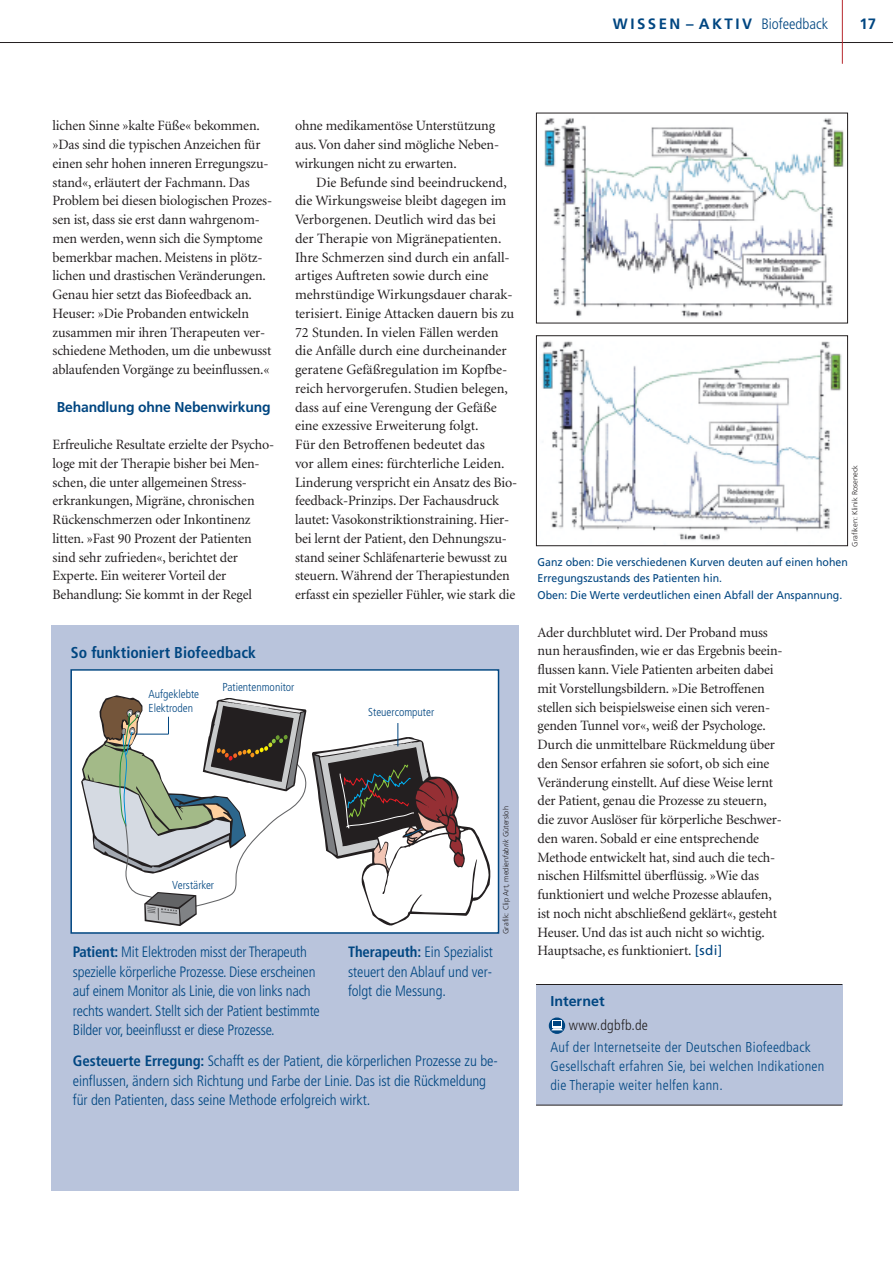
<style>
.page{position:relative;width:893px;height:1263px;background:#fff}
.page>*{position:absolute;margin:0;border:0;box-sizing:border-box;transform-origin:0 0}
.t1{font:700 condensed 15.75px "Frutiger LT";color:#004681}
.t2{font:300 condensed 15px/19.5px "Frutiger LT";letter-spacing:-.005em;color:#004681}
.t3{font:700 15px "Frutiger LT";letter-spacing:.165em;color:#004681}
.t4{font:14.25px/18.8px "Minion LT";letter-spacing:-.01em;color:#231f20}
.t5{font:300 condensed 14.25px/18.8px "Frutiger LT";letter-spacing:.02em;color:#004681}
.t6{font:700 14.25px "Frutiger LT";letter-spacing:-.01em;color:#004681}
.t7{font:300 condensed 14.25px "Frutiger LT";letter-spacing:.02em;color:#231f20}
.t8{font:300 condensed 11.55px/13.8px "Frutiger LT";color:#004681}
.t9{font:11.25px/16.5px "Frutiger LT";color:#004681;scale:.94 1}
.t10{font:300 7.5px "Frutiger LT";color:#231f20}
.s1{font-weight:300;font-stretch:condensed}
.s2{font-style:italic}
.s3{font-weight:700}
.s4{font-family:"Frutiger LT";font-size:13.5px;color:#004681}
</style>
<div class="page">
<div style="left:51px;top:625px;width:468px;height:566px;background:#b9c4dc"></div>
<hr style="left:0;top:42px;width:892px;height:1px;background:#231f20">
<hr style="left:842px;top:0;width:1px;height:64px;background:#b8292f">
<div style="left:71px;top:670px;width:427px;height:263px;background:#fff"></div>
<div style="left:70px;top:669px;width:429px;height:265px;border:2px solid #004681"></div>
<svg style="left:81px;top:695px;width:410px;height:231px"></svg>
<img style="left:544px;top:118px;width:300px;height:200px">
<img style="left:542px;top:341px;width:300px;height:200px">
<div style="left:536px;top:335px;width:311px;height:211px;border:1px solid #231f20"></div>
<div style="left:536px;top:984px;width:306px;height:121px;background:#b9c4dc"></div>
<hr style="left:536px;top:1105px;width:306px;height:1px;background:#231f20">
<hr style="left:536px;top:984px;width:306px;height:1px;background:#231f20">
<svg style="left:549px;top:1018px;width:15px;height:15px"></svg>
<div style="left:548px;top:1018px;width:17px;height:16px;border:1px solid #004681;border-radius:50%"></div>
<div style="left:552px;top:1020px;width:10px;height:8px;background:#fff"></div>
<div style="left:553px;top:1021px;width:8px;height:5px;background:#004681"></div>
<svg style="left:551px;top:1028px;width:12px;height:2px"></svg>
<p class="t3" style="left:613px;top:18px;width:217px">WISSEN – AKTIV <span class="s1">Biofeedback</span></p>
<p class="t3" style="left:859px;top:18px;width:18px">17</p>
<p class="t4" style="left:53px;top:118px;width:221px">lichen Sinne »kalte Füße« bekommen. »Das sind die typischen Anzeichen für einen sehr hohen inneren Erregungszu&shy;stand«, erläutert der Fachmann. Das Problem bei diesen biologischen Prozes&shy;sen ist, dass sie erst dann wahrgenom&shy;men werden, wenn sich die Symptome bemerkbar machen. Meistens in plötz&shy;lichen und drastischen Veränderungen.<br>Genau hier setzt das Biofeedback an.<br>Heuser: »Die Probanden entwickeln zusammen mir ihren Therapeuten ver&shy;schiedene Methoden, um die unbewusst ablaufenden Vorgänge zu beeinflussen.«</p>
<p class="t6" style="left:57px;top:401px;width:215px">Behandlung ohne Nebenwirkung</p>
<p class="t4" style="left:53px;top:436px;width:223px">Erfreuliche Resultate erzielte der Psycho&shy;loge mit der Therapie bisher bei Men&shy;schen, die unter allgemeinen Stress&shy;erkrankungen, Migräne, chronischen Rückenschmerzen oder Inkontinenz litten. »Fast 90 Prozent der Patienten sind sehr zufrieden«, berichtet der Experte. Ein weiterer Vorteil der Behandlung: Sie kommt in der Regel</p>
<p class="t1" style="left:71px;top:647px;width:186px">So funktioniert Biofeedback</p>
<p class="t4" style="left:295px;top:118px;width:205px">ohne medikamentöse Unterstützung aus. Von daher sind mögliche Neben&shy;wirkungen nicht zu erwarten.</p>
<p class="t4" style="left:295px;top:174px;width:224px;text-indent:21px">Die Befunde sind beeindruckend, die Wirkungsweise bleibt dagegen im Verborgenen. Deutlich wird das bei der Therapie von Migränepatienten.<br>Ihre Schmerzen sind durch ein anfall&shy;artiges Auftreten sowie durch eine mehrstündige Wirkungsdauer charak&shy;terisiert. Einige Attacken dauern bis zu 72 Stunden. In vielen Fällen werden die Anfälle durch eine durcheinander geratene Gefäßregulation im Kopfbe&shy;reich hervorgerufen. Studien belegen, dass auf eine Verengung der Gefäße eine exzessive Erweiterung folgt.<br>Für den Betroffenen bedeutet das<br>vor allem eines: fürchterliche Leiden.<br>Linderung verspricht ein Ansatz des Bio&shy;feedback-Prinzips. Der Fachausdruck lautet: Vasokonstriktionstraining. Hier&shy;bei lernt der Patient, den Dehnungszu&shy;stand seiner Schläfenarterie bewusst zu steuern. Während der Therapiestunden erfasst ein spezieller Fühler, wie stark die</p>
<p class="t8" style="left:148px;top:688px;width:52px">Aufgeklebte<br>Elektroden</p>
<p class="t8" style="left:222px;top:681px;width:73px">Patientenmonitor</p>
<p class="t8" style="left:172px;top:880px;width:43px">Verstärker</p>
<p class="t8" style="left:368px;top:707px;width:67px">Steuercomputer</p>
<p class="t10" style="left:502px;top:934px;width:129px;rotate:-90deg">Grafik: Clip Art, medien<span class="s2">fabrik</span> Gütersloh</p>
<p class="t2" style="left:73px;top:944px;width:248px"><span class="s3">Patient:</span> Mit Elektroden misst der Therapeuth spezielle körperliche Prozesse. Diese erscheinen auf einem Monitor als Linie, die von links nach rechts wandert. Stellt sich der Patient bestimmte Bilder vor, beeinflusst er diese Prozesse.</p>
<p class="t2" style="left:348px;top:944px;width:146px;text-align:justify"><span class="s3">Therapeuth:</span> Ein Spezialist steuert den Ablauf und ver&shy;folgt die Messung.</p>
<p class="t2" style="left:73px;top:1053px;width:426px"><span class="s3">Gesteuerte Erregung:</span> Schafft es der Patient, die körperlichen Prozesse zu be&shy;einflussen, ändern sich Richtung und Farbe der Linie. Das ist die Rückmeldung für den Patienten, dass seine Methode erfolgreich wirkt.</p>
<p class="t10" style="left:851px;top:547px;width:83px;rotate:-90deg">Grafiken: Klinik Roseneck</p>
<p class="t9" style="left:537px;top:554px;width:332px">Ganz oben: Die verschiedenen Kurven deuten auf einen hohen<br>Erregungszustands des Patienten hin.<br>Oben: Die Werte verdeutlichen einen Abfall der Anspannung.</p>
<p class="t4" style="left:537px;top:624px;width:247px">Ader durchblutet wird. Der Proband muss nun herausfinden, wie er das Ergebnis beein&shy;flussen kann. Viele Patienten arbeiten dabei mit Vorstellungsbildern. »Die Betroffenen stellen sich beispielsweise einen sich veren&shy;genden Tunnel vor«, weiß der Psychologe.<br>Durch die unmittelbare Rückmeldung über den Sensor erfahren sie sofort, ob sich eine Veränderung einstellt. Auf diese Weise lernt der Patient, genau die Prozesse zu steuern, die zuvor Auslöser für körperliche Beschwer&shy;den waren. Sobald er eine entsprechende Methode entwickelt hat, sind auch die tech&shy;nischen Hilfsmittel überflüssig. »Wie das funktioniert und welche Prozesse ablaufen, ist noch nicht abschließend geklärt«, gesteht Heuser. Und das ist auch nicht so wichtig.<br>Hauptsache, es funktioniert. <span class="s4">[sdi]</span></p>
<p class="t6" style="left:550px;top:996px;width:56px">Internet</p>
<p class="t7" style="left:569px;top:1020px;width:81px">www.dgbfb.de</p>
<p class="t5" style="left:550px;top:1039px;width:275px">Auf der Internetseite der Deutschen Biofeedback<br>Gesellschaft erfahren Sie, bei welchen Indikationen die Therapie weiter helfen kann.</p>
</div>
